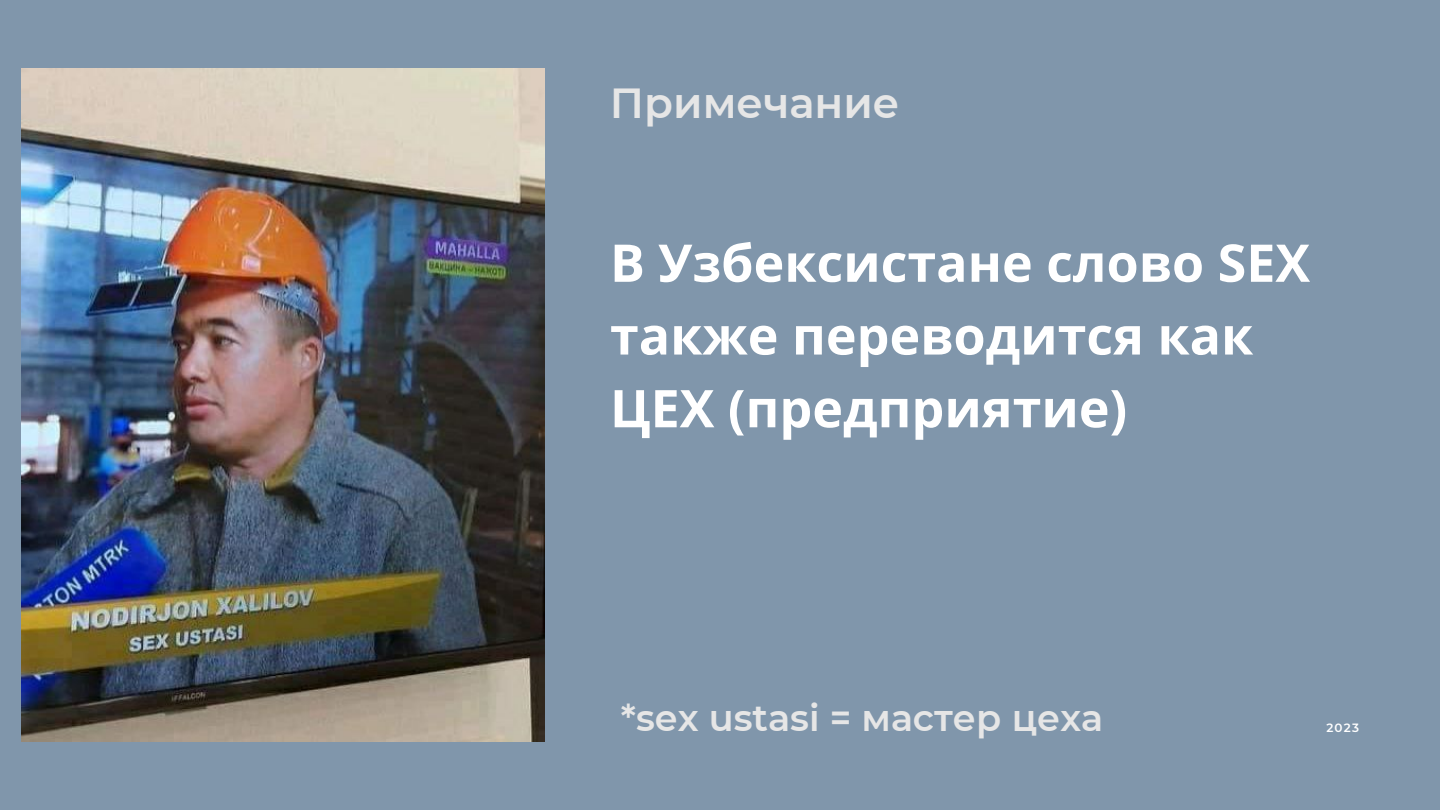
<style>
.page{position:relative;width:1440px;height:810px;background:#8096ab}
.page>*{position:absolute;margin:0;border:0;box-sizing:border-box;transform-origin:0 0}
.t1{font:700 52px/72.8px "Open Sans";color:#fff}
.t2{font:600 42px "Montserrat";color:#e6e6e6}
.t3{font:600 36.6px "Montserrat";color:#e6e6e6}
.t4{font:600 12px "Montserrat";color:#fff}
</style>
<div class="page">
<img style="left:21px;top:69px;width:524px;height:672px">
<p class="t2" style="left:610px;top:77px;width:291px">Примечание</p>
<p class="t1" style="left:610px;top:225px;width:702px">В Узбексистане слово SEX также переводится как<br>ЦЕХ (предприятие)</p>
<p class="t3" style="left:621px;top:695px;width:484px">*sex ustasi = мастер цеха</p>
<p class="t4" style="left:1326px;top:720px;width:34px">2023</p>
</div>
